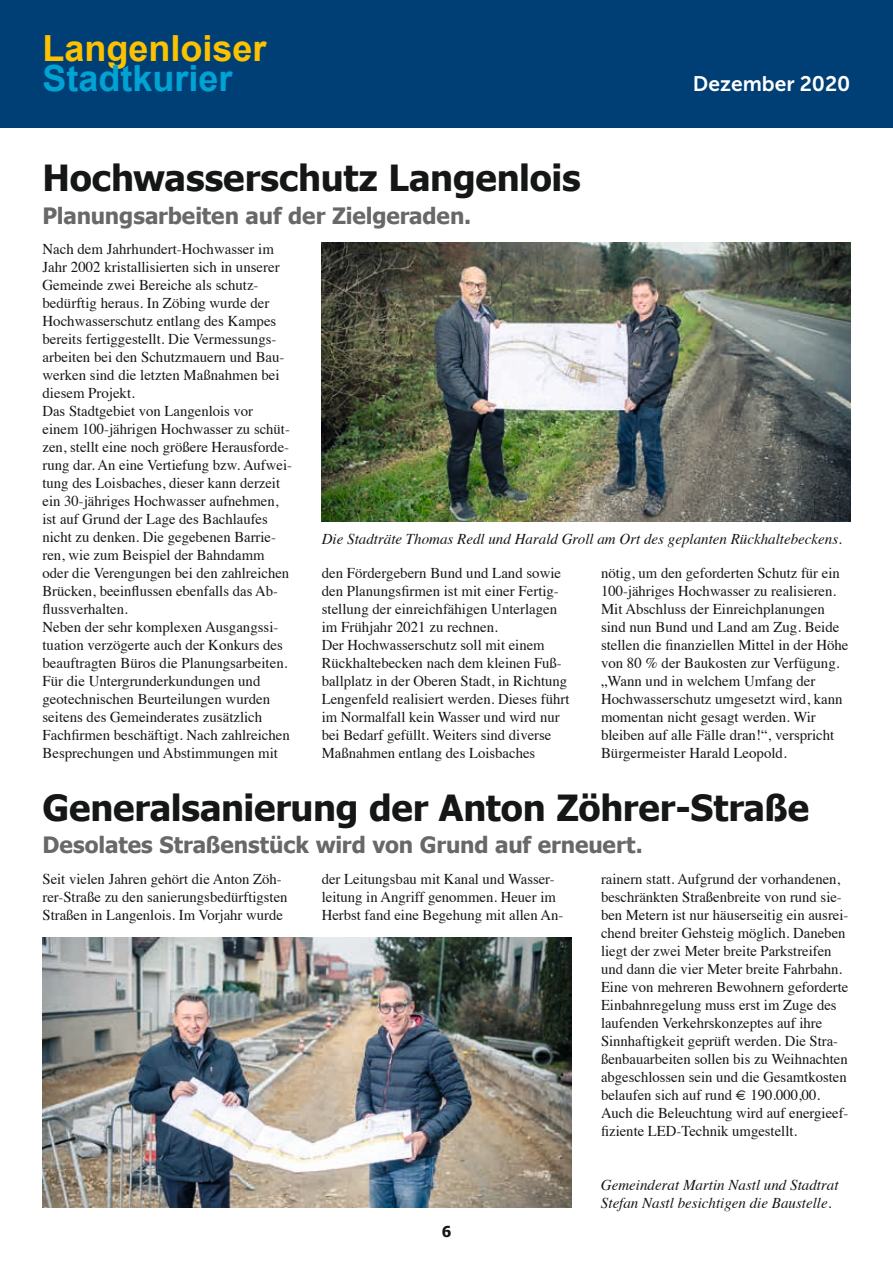
<style>
.page{position:relative;width:893px;height:1263px;background:#fff}
.page>*{position:absolute;margin:0;border:0;box-sizing:border-box;transform-origin:0 0}
.t1{font:700 36px "Tahoma";letter-spacing:-.005em;color:#151616}
.t2{font:700 36px "Arial";color:#fcc200}
.t3{font:700 36px "Arial";color:#00a3d4}
.t4{font:700 22.5px "Tahoma";letter-spacing:-.005em;color:#686868}
.t5{font:21px "Museo Sans 700";color:#fff}
.t6{font:15px/18px "Times";color:#151616}
.t7{font:italic 15px/18px "Times";color:#151616}
.t8{font:700 15px "Tahoma";color:#151616}
</style>
<div class="page">
<div style="left:0;top:0;width:893px;height:128px;background:#003f75"></div>
<img style="left:322px;top:242px;width:528px;height:279px">
<img style="left:43px;top:938px;width:528px;height:270px">
<h1 class="t2" style="left:43px;top:24px;width:226px">Langenloiser</h1>
<h1 class="t3" style="left:43px;top:54px;width:192px">Stadtkurier</h1>
<h3 class="t5" style="left:693px;top:72px;width:159px">Dezember 2020</h3>
<h1 class="t1" style="left:43px;top:153px;width:540px">Hochwasserschutz Langenlois</h1>
<h2 class="t4" style="left:43px;top:200px;width:430px">Planungsarbeiten auf der Zielgeraden.</h2>
<p class="t6" style="left:43px;top:238px;width:251px">Nach dem Jahrhundert-Hochwasser im Jahr 2002 kristallisierten sich in unserer Gemeinde zwei Bereiche als schutz&shy;bedürftig heraus. In Zöbing wurde der Hochwasserschutz entlang des Kampes bereits fertiggestellt. Die Vermessungs&shy;arbeiten bei den Schutzmauern und Bau&shy;werken sind die letzten Maßnahmen bei diesem Projekt.<br>Das Stadtgebiet von Langenlois vor einem 100-jährigen Hochwasser zu schüt&shy;zen, stellt eine noch größere Herausforde&shy;rung dar. An eine Vertiefung bzw. Aufwei&shy;tung des Loisbaches, dieser kann derzeit ein 30-jähriges Hochwasser aufnehmen, ist auf Grund der Lage des Bachlaufes nicht zu denken. Die gegebenen Barrie&shy;ren, wie zum Beispiel der Bahndamm oder die Verengungen bei den zahlreichen Brücken, beeinflussen ebenfalls das Ab&shy;flussverhalten.<br>Neben der sehr komplexen Ausgangssi&shy;tuation verzögerte auch der Konkurs des beauftragten Büros die Planungsarbeiten.<br>Für die Untergrunderkundungen und geotechnischen Beurteilungen wurden seitens des Gemeinderates zusätzlich Fachfirmen beschäftigt. Nach zahlreichen Besprechungen und Abstimmungen mit</p>
<p class="t7" style="left:322px;top:529px;width:522px">Die Stadträte Thomas Redl und Harald Groll am Ort des geplanten Rückhaltebeckens.</p>
<p class="t6" style="left:322px;top:562px;width:249px">den Fördergebern Bund und Land sowie den Planungsfirmen ist mit einer Fertig&shy;stellung der einreichfähigen Unterlagen im Frühjahr 2021 zu rechnen.<br>Der Hochwasserschutz soll mit einem Rückhaltebecken nach dem kleinen Fuß&shy;ballplatz in der Oberen Stadt, in Richtung Lengenfeld realisiert werden. Dieses führt im Normalfall kein Wasser und wird nur bei Bedarf gefüllt. Weiters sind diverse Maßnahmen entlang des Loisbaches</p>
<p class="t6" style="left:601px;top:562px;width:249px">nötig, um den geforderten Schutz für ein 100-jähriges Hochwasser zu realisieren.<br>Mit Abschluss der Einreichplanungen sind nun Bund und Land am Zug. Beide stellen die finanziellen Mittel in der Höhe von 80 % der Baukosten zur Verfügung. „Wann und in welchem Umfang der Hochwasserschutz umgesetzt wird, kann momentan nicht gesagt werden. Wir bleiben auf alle Fälle dran!“, verspricht Bürgermeister Harald Leopold.</p>
<h1 class="t1" style="left:43px;top:782px;width:768px">Generalsanierung der Anton Zöhrer-Straße</h1>
<h2 class="t4" style="left:43px;top:829px;width:602px">Desolates Straßenstück wird von Grund auf erneuert.</h2>
<p class="t6" style="left:43px;top:868px;width:247px">Seit vielen Jahren gehört die Anton Zöh&shy;rer-Straße zu den sanierungsbedürftigsten<br>Straßen in Langenlois. Im Vorjahr wurde</p>
<p class="t6" style="left:322px;top:868px;width:243px">der Leitungsbau mit Kanal und Wasser&shy;leitung in Angriff genommen. Heuer im<br>Herbst fand eine Begehung mit allen An-</p>
<p class="t6" style="left:601px;top:868px;width:249px">rainern statt. Aufgrund der vorhandenen, beschränkten Straßenbreite von rund sie&shy;ben Metern ist nur häuserseitig ein ausrei&shy;chend breiter Gehsteig möglich. Daneben liegt der zwei Meter breite Parkstreifen und dann die vier Meter breite Fahrbahn.<br>Eine von mehreren Bewohnern geforderte Einbahnregelung muss erst im Zuge des laufenden Verkehrskonzeptes auf ihre Sinnhaftigkeit geprüft werden. Die Stra&shy;ßenbauarbeiten sollen bis zu Weihnachten abgeschlossen sein und die Gesamtkosten belaufen sich auf rund € 190.000,00.<br>Auch die Beleuchtung wird auf energieef&shy;fiziente LED-Technik umgestellt.</p>
<p class="t8" style="left:442px;top:1221px;width:11px">6</p>
<p class="t7" style="left:601px;top:1175px;width:239px">Gemeinderat Martin Nastl und Stadtrat<br>Stefan Nastl besichtigen die Baustelle.</p>
</div>
